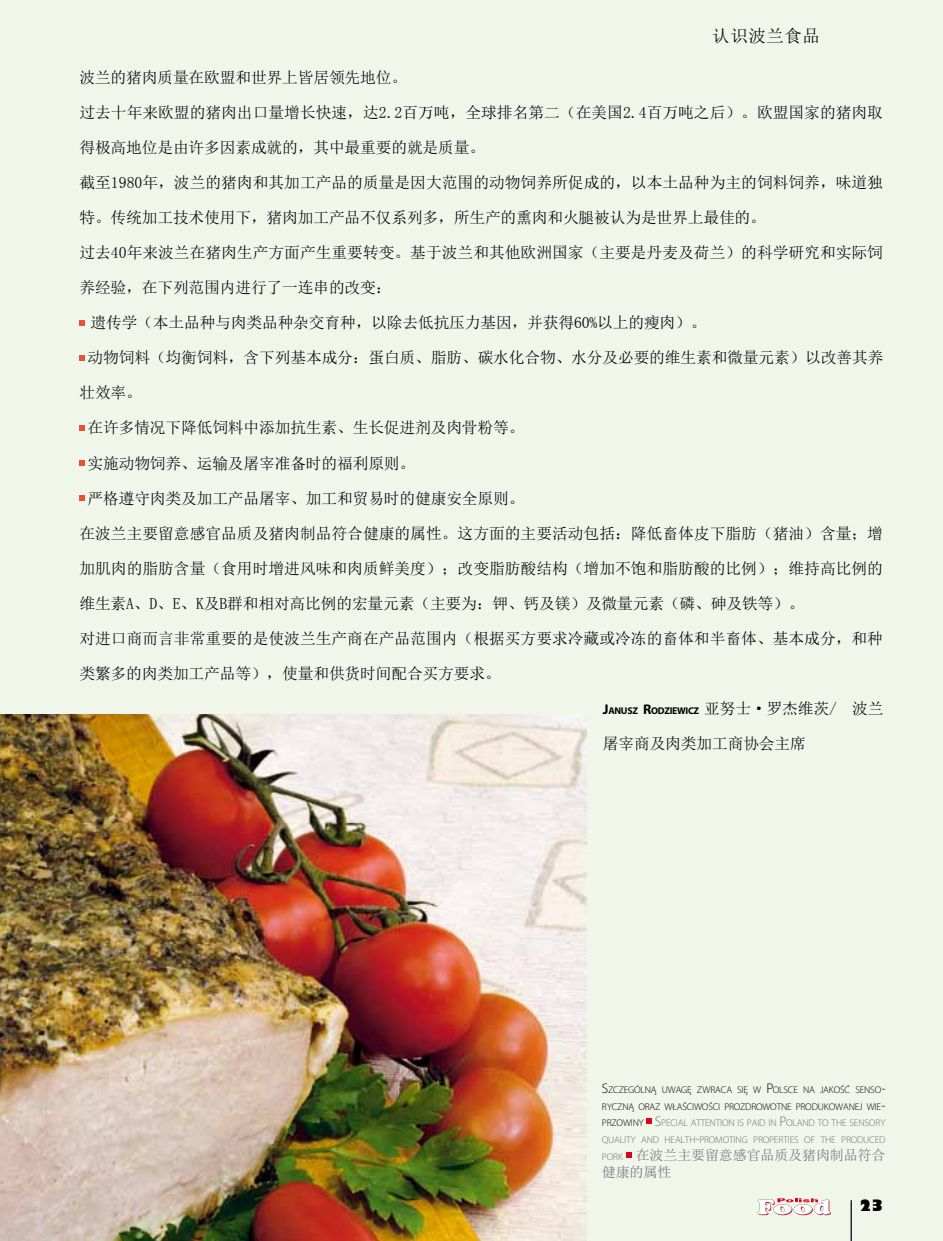
<style>
.page{position:relative;width:943px;height:1241px;background:#fff}
.page>*{position:absolute;margin:0;border:0;box-sizing:border-box;transform-origin:0 0}
.t1{font:17.5px "Sim Sun";letter-spacing:.03em;color:#000}
.t2{font:15.75px "Sim Sun";letter-spacing:-.01em;color:#000}
.t3{font:14px/16.8px "Sim Sun";letter-spacing:-.01em;color:#707172}
.t4{font:14px "Humanst 521 U Bd PL";color:#000}
.t5{font:300 9.8px/16.8px "Myriad Pro";letter-spacing:-.015em;color:#000;text-align:justify}
.t6{font:700 9.8px "Myriad Pro";letter-spacing:-.03em;color:#000}
.s1{font-size:14px}
.s2{font-family:"Sim Sun";font-weight:400;font-size:15.75px}
.s3{font-size:14px;color:#707172}
.s4{color:#707172}
.s5{font-family:"Myriad Pro";font-weight:300;font-size:9.8px}
</style>
<div class="page">
<div style="left:0;top:0;width:943px;height:1240px;background:#f1f6eb"></div>
<hr style="left:850px;top:1199px;width:1px;height:41px;background:#000">
<svg style="left:757px;top:1198px;width:74px;height:16px"></svg>
<svg style="left:79px;top:320px;width:6px;height:6px"></svg>
<svg style="left:79px;top:355px;width:6px;height:6px"></svg>
<svg style="left:79px;top:425px;width:6px;height:6px"></svg>
<svg style="left:79px;top:460px;width:6px;height:6px"></svg>
<svg style="left:79px;top:495px;width:6px;height:6px"></svg>
<svg style="left:646px;top:1118px;width:6px;height:5px"></svg>
<svg style="left:626px;top:1152px;width:6px;height:5px"></svg>
<img style="left:0;top:714px;width:586px;height:526px">
<p class="t1" style="left:712px;top:27px;width:109px">认识波兰食品</p>
<p class="t2" style="left:79px;top:70px;width:329px">波兰的猪肉质量在欧盟和世界上皆居领先地位。</p>
<p class="t2" style="left:79px;top:105px;width:805px">过去十年来欧盟的猪肉出口量增长快速，达2.2百万吨，全球排名第二（在美国2.4百万吨之后）。欧盟国家的猪肉取</p>
<p class="t2" style="left:79px;top:140px;width:407px">得极高地位是由许多因素成就的，其中最重要的就是质量。</p>
<p class="t2" style="left:79px;top:175px;width:805px">截至1980年，波兰的猪肉和其加工产品的质量是因大范围的动物饲养所促成的，以本土品种为主的饲料饲养，味道独</p>
<p class="t2" style="left:79px;top:210px;width:688px">特。传统加工技术使用下，猪肉加工产品不仅系列多，所生产的熏肉和火腿被认为是世界上最佳的。</p>
<p class="t2" style="left:79px;top:245px;width:805px">过去40年来波兰在猪肉生产方面产生重要转变。基于波兰和其他欧洲国家（主要是丹麦及荷兰）的科学研究和实际饲</p>
<p class="t2" style="left:79px;top:280px;width:314px">养经验，在下列范围内进行了一连串的改变：</p>
<p class="t2" style="left:90px;top:315px;width:617px">遗传学（本土品种与肉类品种杂交育种，以除去低抗压力基因，并获得60%以上的瘦肉）。</p>
<p class="t2" style="left:88px;top:350px;width:797px">动物饲料（均衡饲料，含下列基本成分：蛋白质、脂肪、碳水化合物、水分及必要的维生素和微量元素）以改善其养</p>
<p class="t2" style="left:79px;top:385px;width:64px">壮效率。</p>
<p class="t2" style="left:88px;top:420px;width:438px">在许多情况下降低饲料中添加抗生素、生长促进剂及肉骨粉等。</p>
<p class="t2" style="left:88px;top:455px;width:329px">实施动物饲养、运输及屠宰准备时的福利原则。</p>
<p class="t2" style="left:88px;top:490px;width:438px">严格遵守肉类及加工产品屠宰、加工和贸易时的健康安全原则。</p>
<p class="t2" style="left:79px;top:525px;width:805px">在波兰主要留意感官品质及猪肉制品符合健康的属性。这方面的主要活动包括：降低畜体皮下脂肪（猪油）含量；增</p>
<p class="t2" style="left:79px;top:560px;width:805px">加肌肉的脂肪含量（食用时增进风味和肉质鲜美度）；改变脂肪酸结构（增加不饱和脂肪酸的比例）；维持高比例的</p>
<p class="t2" style="left:79px;top:595px;width:726px">维生素A、D、E、K及B群和相对高比例的宏量元素（主要为：钾、钙及镁）及微量元素（磷、砷及铁等）。</p>
<p class="t2" style="left:79px;top:630px;width:805px">对进口商而言非常重要的是使波兰生产商在产品范围内（根据买方要求冷藏或冷冻的畜体和半畜体、基本成分，和种</p>
<p class="t2" style="left:79px;top:665px;width:423px">类繁多的肉类加工产品等），使量和供货时间配合买方要求。</p>
<p class="t6" style="left:603px;top:703px;width:282px"><span class="s1">J</span>ANUSZ <span class="s1">R</span>ODZIEWICZ <span class="s2">亚努士</span><span class="s2">·</span><span class="s2">罗杰维茨/ 波兰</span></p>
<p class="t2" style="left:603px;top:735px;width:204px">屠宰商及肉类加工商协会主席</p>
<p class="t5" style="left:602px;top:1080px;width:285px"><span class="s1">S</span>ZCZEGÓLNĄ UWAGĘ ZWRACA SIĘ W <span class="s1">P</span>OLSCE NA JAKOŚĆ SENSO<span class="s1">-</span>RYCZNĄ ORAZ WŁAŚCIWOŚCI PROZDROWOTNE PRODUKOWANEJ WIE<span class="s1">-</span>PRZOWINY <span class="s3">S</span><span class="s4">PECIAL ATTENTION IS PAID IN</span> <span class="s3">P</span><span class="s4">OLAND TO THE SENSORY QUALITY AND HEALTH</span><span class="s3">-</span><span class="s4">PROMOTING PROPERTIES OF THE PRODUCED</span></p>
<p class="t3" style="left:602px;top:1146px;width:285px"><span class="s5">PORK</span> 在波兰主要留意感官品质及猪肉制品符合健康的属性</p>
<p class="t4" style="left:859px;top:1195px;width:25px">23</p>
</div>
